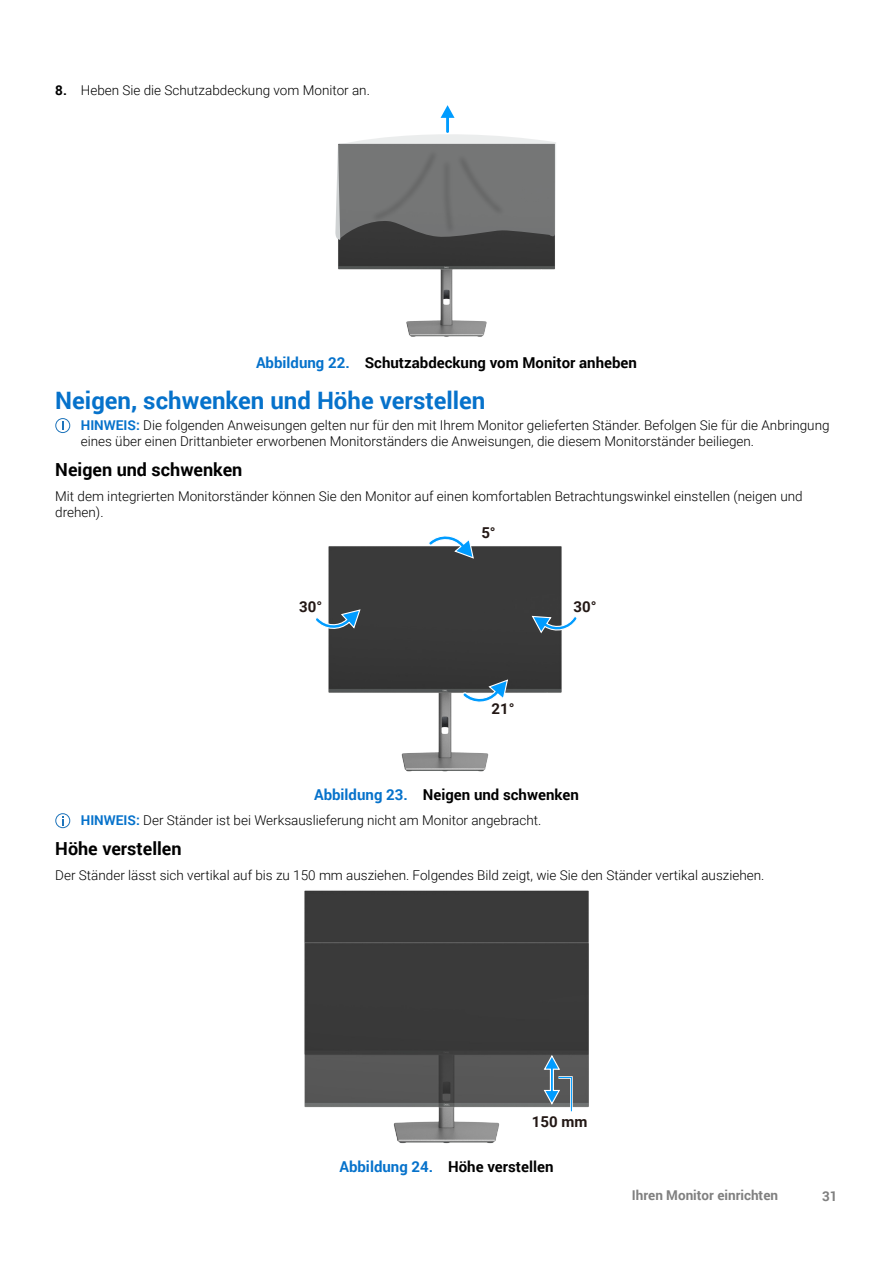
<style>
.page{position:relative;width:893px;height:1263px;background:#fff}
.page>*{position:absolute;margin:0;border:0;box-sizing:border-box;transform-origin:0 0}
.Head2{font:700 24px "Roboto";color:#0672cb}
.Head3{font:700 18px "Roboto";color:#000}
.Image_Title{font:700 15px "Roboto";color:#000}
.t1{font:700 15px "Roboto";color:#231815}
.Note{font:300 13.5px/16.2px "Roboto";color:#000}
.Paragraph{font:300 13.5px/16.2px "Roboto";color:#000}
.t2{font:700 13.5px "Roboto";color:#808080}
.s1{font-weight:700}
.s2{color:#0672cb}
.s3{font-weight:700;color:#0672cb}
</style>
<div class="page">
<img style="left:338px;top:240px;width:217px;height:97px">
<img style="left:421px;top:240px;width:55px;height:15px">
<svg style="left:335px;top:105px;width:221px;height:135px"></svg>
<svg style="left:55px;top:418px;width:15px;height:15px"></svg>
<img style="left:328px;top:546px;width:234px;height:226px">
<svg style="left:427px;top:536px;width:48px;height:24px"></svg>
<svg style="left:461px;top:678px;width:48px;height:27px"></svg>
<svg style="left:531px;top:615px;width:46px;height:19px"></svg>
<svg style="left:316px;top:608px;width:45px;height:23px"></svg>
<svg style="left:55px;top:813px;width:15px;height:15px"></svg>
<img style="left:304px;top:890px;width:285px;height:254px">
<svg style="left:543px;top:1054px;width:31px;height:60px"></svg>
<p class="Note" style="left:55px;top:82px;width:316px"><span class="s1">8.</span> Heben Sie die Schutzabdeckung vom Monitor an.</p>
<p class="Image_Title" style="left:256px;top:352px;width:382px"><span class="s2">Abbildung 22.</span> Schutzabdeckung vom Monitor anheben</p>
<h2 class="Head2" style="left:55px;top:384px;width:432px">Neigen, schwenken und Höhe verstellen</h2>
<p class="Note" style="left:81px;top:416px;width:750px"><span class="s3">HINWEIS:</span> Die folgenden Anweisungen gelten nur für den mit Ihrem Monitor gelieferten Ständer. Befolgen Sie für die Anbringung eines über einen Drittanbieter erworbenen Monitorständers die Anweisungen, die diesem Monitorständer beiliegen.</p>
<h3 class="Head3" style="left:55px;top:457px;width:189px">Neigen und schwenken</h3>
<p class="Paragraph" style="left:55px;top:487px;width:749px">Mit dem integrierten Monitorständer können Sie den Monitor auf einen komfortablen Betrachtungswinkel einstellen (neigen und drehen).</p>
<p class="t1" style="left:481px;top:523px;width:16px">5°</p>
<p class="t1" style="left:299px;top:596px;width:25px">30°</p>
<p class="t1" style="left:573px;top:596px;width:25px">30°</p>
<p class="t1" style="left:491px;top:698px;width:25px">21°</p>
<p class="Image_Title" style="left:314px;top:784px;width:266px"><span class="s2">Abbildung 23.</span> Neigen und schwenken</p>
<p class="Note" style="left:81px;top:811px;width:462px"><span class="s3">HINWEIS:</span> Der Ständer ist bei Werksauslieferung nicht am Monitor angebracht.</p>
<h3 class="Head3" style="left:55px;top:836px;width:128px">Höhe verstellen</h3>
<p class="Paragraph" style="left:55px;top:866px;width:711px">Der Ständer lässt sich vertikal auf bis zu 150 mm ausziehen. Folgendes Bild zeigt, wie Sie den Ständer vertikal ausziehen.</p>
<p class="t1" style="left:532px;top:1111px;width:57px">150 mm</p>
<p class="Image_Title" style="left:339px;top:1156px;width:216px"><span class="s2">Abbildung 24.</span> Höhe verstellen</p>
<p class="t2" style="left:632px;top:1186px;width:148px">Ihren Monitor einrichten</p>
<p class="t2" style="left:822px;top:1186px;width:17px">31</p>
</div>
